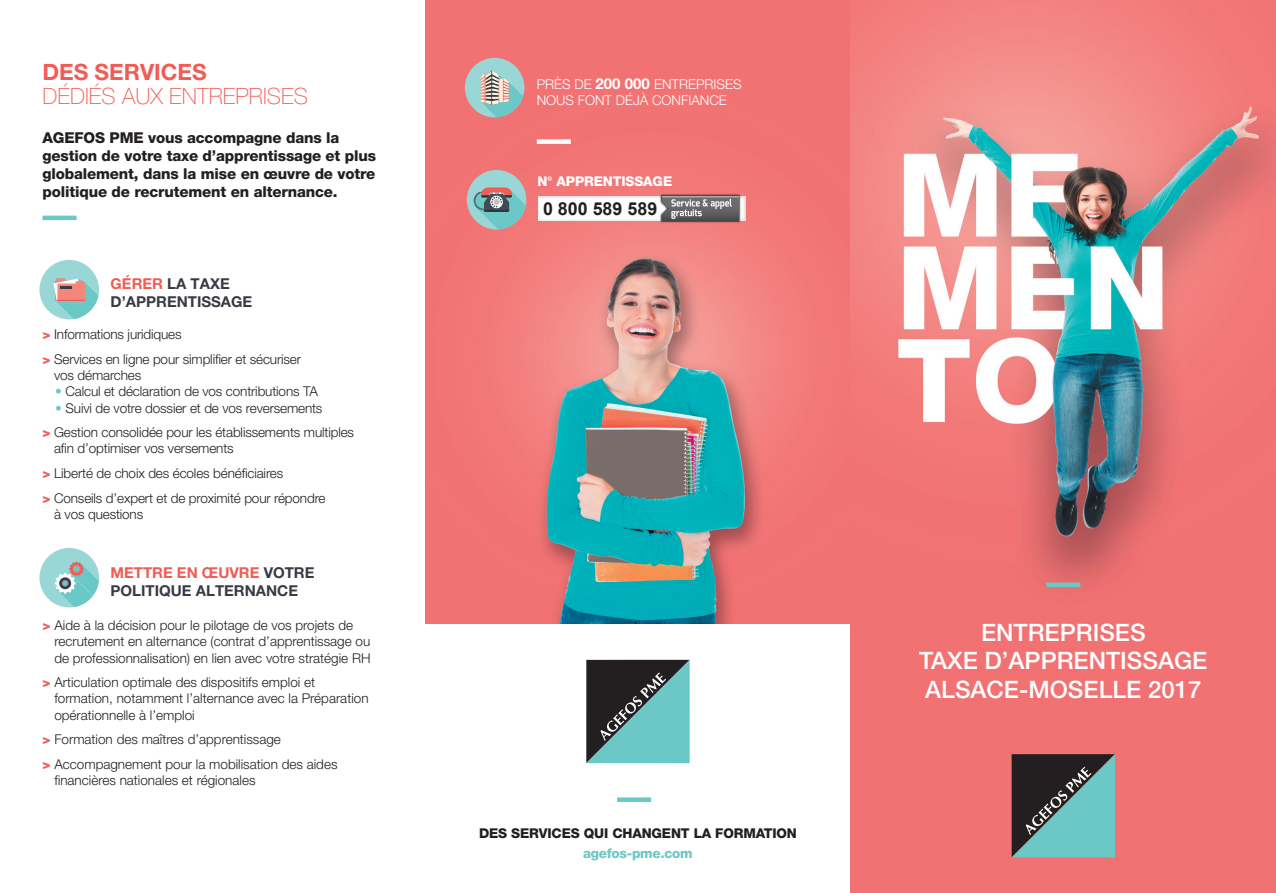
<style>
.page{position:relative;width:1276px;height:893px;background:#fff}
.page>*{position:absolute;margin:0;border:0;box-sizing:border-box;transform-origin:0 0}
.t1{font:500 24px/28.8px "Helvetica Neue LT Pro";color:#fff;text-align:center}
.t2{font:100 22.5px "Helvetica Neue LT Pro";color:#f15c55}
.t3{font:700 22.5px "Helvetica Neue LT Pro";color:#f15c55}
.t4{font:700 17.85px "Arial";color:#231f20}
.t5{font:800 15px/18px "Helvetica Neue LT Pro";letter-spacing:-.01em;color:#231f20}
.t6{font:700 15px/18px "Helvetica Neue LT Pro";color:#383b44}
.t7{font:300 13.5px/24.8px "Helvetica Neue LT Pro";color:#231f20}
.t8{font:300 13.5px/16.2px "Helvetica Neue LT Pro";color:#fff}
.t9{font:800 13.5px "Helvetica Neue LT Pro";letter-spacing:-.01em;color:#231f20}
.t10{font:800 13.5px "Helvetica Neue LT Pro";letter-spacing:-.01em;color:#fff}
.t11{font:800 13.5px "Helvetica Neue LT Pro";letter-spacing:-.02em;color:#6ac8c7}
.s1{color:#f15c55}
.s2{font-weight:800;color:#f15c55}
.s3{color:#6ac8c7}
.s4{font-weight:700;font-size:15px}
</style>
<div class="page">
<img style="left:425px;top:0;width:425px;height:623px">
<img style="left:850px;top:0;width:426px;height:893px">
<svg style="left:1011px;top:754px;width:104px;height:103px;background:#507a7a"></svg>
<svg style="left:586px;top:660px;width:103px;height:103px;background:#4e7a7a"></svg>
<div style="left:617px;top:797px;width:34px;height:5px;background:#6ac8c7"></div>
<div style="left:537px;top:139px;width:34px;height:5px;background:#fff"></div>
<hr style="left:1046px;top:583px;width:34px;height:4px;background:#6ac8c7">
<hr style="left:43px;top:216px;width:34px;height:4px;background:#6ac8c7">
<div style="left:39px;top:260px;width:60px;height:59px;background:#99d6d6;border-radius:50%"></div>
<svg style="left:53px;top:278px;width:45px;height:41px"></svg>
<div style="left:39px;top:548px;width:60px;height:59px;background:#99d6d6;border-radius:50%"></div>
<svg style="left:55px;top:562px;width:44px;height:45px"></svg>
<div style="left:467px;top:170px;width:59px;height:59px;background:#99d6d6;border-radius:50%"></div>
<svg style="left:473px;top:188px;width:53px;height:41px"></svg>
<div style="left:465px;top:58px;width:59px;height:59px;background:#99d6d6;border-radius:50%"></div>
<svg style="left:481px;top:70px;width:42px;height:47px"></svg>
<div style="left:538px;top:196px;width:207px;height:25px;background:#fff"></div>
<img style="left:660px;top:194px;width:81px;height:30px">
<svg style="left:662px;top:196px;width:77px;height:25px;background:#7e7e80"></svg>
<h2 class="t3" style="left:43px;top:58px;width:166px">DES SERVICES</h2>
<h2 class="t2" style="left:43px;top:83px;width:267px">DÉDIÉS AUX ENTREPRISES</h2>
<p class="t5" style="left:43px;top:128px;width:335px">AGEFOS PME vous accompagne dans la gestion de votre taxe d’apprentissage et plus globalement, dans la mise en œuvre de votre politique de recrutement en alternance.</p>
<p class="t6" style="left:111px;top:274px;width:143px"><span class="s1">GÉRER</span> LA TAXE<br>D’APPRENTISSAGE</p>
<p class="t7" style="left:43px;top:322px;width:260px"><span class="s2">&gt;</span> Informations juridiques<br><span class="s2">&gt;</span> Services en ligne pour simplifier et sécuriser</p>
<p class="t7" style="left:54px;top:363px;width:89px">vos démarches</p>
<p class="t7" style="left:55px;top:379px;width:264px"><span class="s3">•</span> Calcul et déclaration de vos contributions TA</p>
<p class="t7" style="left:43px;top:395px;width:313px;text-indent:13px"><span class="s3">•</span> Suivi de votre dossier et de vos reversements<br><span class="s2">&gt;</span> Gestion consolidée pour les établissements multiples</p>
<p class="t7" style="left:43px;top:436px;width:284px;text-indent:12px">afin d’optimiser vos versements<br><span class="s2">&gt;</span> Liberté de choix des écoles bénéficiaires<br><span class="s2">&gt;</span> Conseils d’expert et de proximité pour répondre</p>
<p class="t7" style="left:54px;top:502px;width:91px">à vos questions</p>
<p class="t6" style="left:111px;top:563px;width:205px"><span class="s1">METTRE EN ŒUVRE</span> VOTRE<br>POLITIQUE ALTERNANCE</p>
<p class="t7" style="left:54px;top:617px;width:318px;line-height:16.2px;text-indent:-12px"><span class="s2">&gt;</span> Aide à la décision pour le pilotage de vos projets de recrutement en alternance (contrat d’apprentissage ou de professionnalisation) en lien avec votre stratégie RH</p>
<p class="t7" style="left:54px;top:674px;width:316px;line-height:16.2px;text-indent:-12px"><span class="s2">&gt;</span> Articulation optimale des dispositifs emploi et formation, notamment l’alternance avec la Préparation opérationnelle à l’emploi</p>
<p class="t7" style="left:43px;top:727px;width:296px"><span class="s2">&gt;</span> Formation des maîtres d’apprentissage<br><span class="s2">&gt;</span> Accompagnement pour la mobilisation des aides</p>
<p class="t7" style="left:54px;top:768px;width:203px">financières nationales et régionales</p>
<p class="t8" style="left:537px;top:76px;width:206px">PRÈS DE <span class="s4">200 000</span> ENTREPRISES<br>NOUS FONT DÉJÀ CONFIANCE</p>
<p class="t10" style="left:537px;top:174px;width:136px">N° APPRENTISSAGE</p>
<h3 class="t4" style="left:543px;top:196px;width:116px">0 800 589 589</h3>
<p class="t9" style="left:479px;top:825px;width:319px">DES SERVICES QUI CHANGENT LA FORMATION</p>
<p class="t11" style="left:583px;top:845px;width:111px">agefos-pme.com</p>
<h1 class="t1" style="left:919px;top:617px;width:290px">ENTREPRISES<br>TAXE D’APPRENTISSAGE<br>ALSACE-MOSELLE 2017</h1>
</div>
